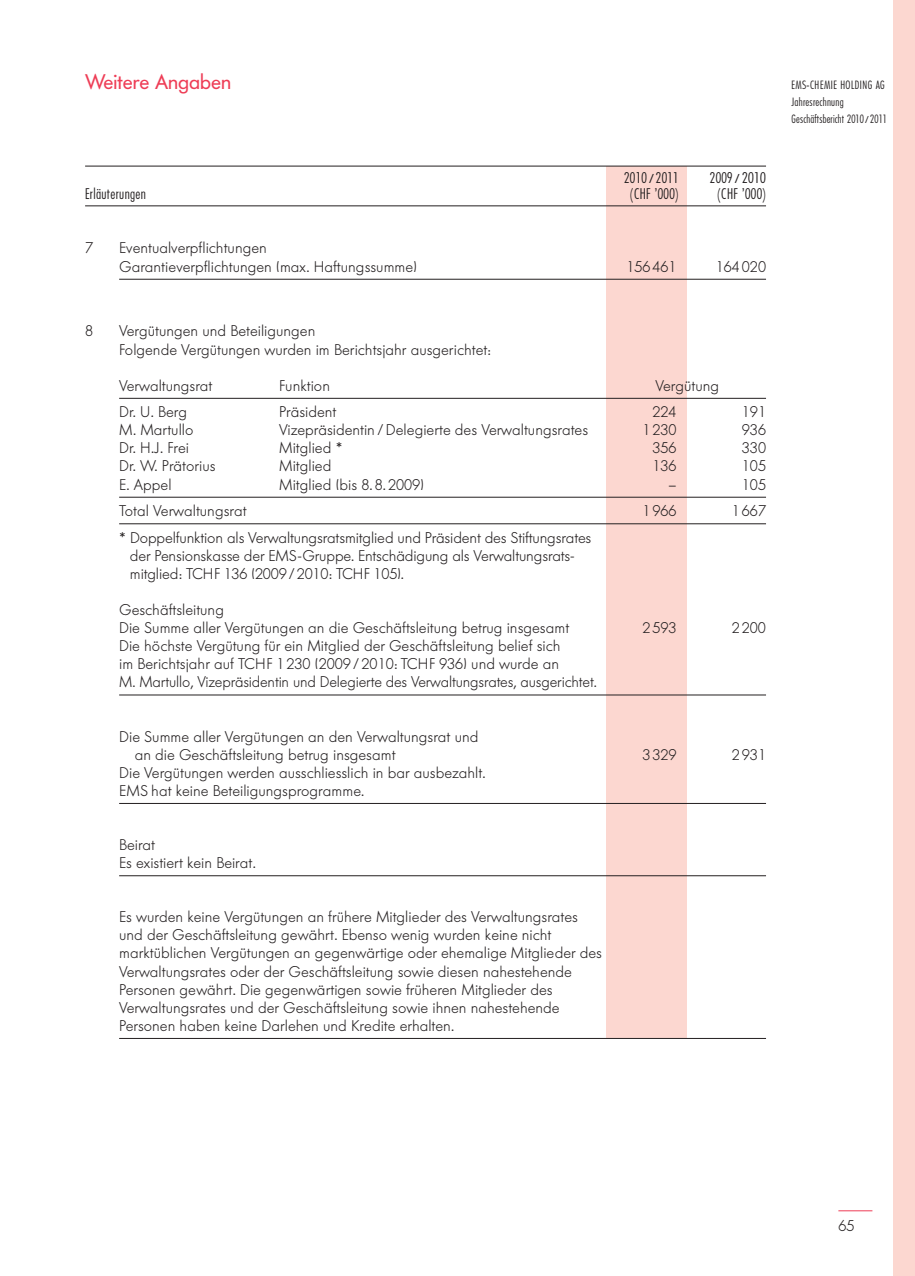
<style>
.page{position:relative;width:915px;height:1276px;background:#fff}
.page>*{position:absolute;margin:0;border:0;box-sizing:border-box;transform-origin:0 0}
.t1{font:21px "Futura BQ";color:#ee3d56}
.t2{font:300 15.45px/18px "Futura BQ";color:#231f20}
.t3{font:300 15.45px "Futura Condensed BQ";letter-spacing:.02em;color:#231f20}
.t4{font:300 12px/17px "Futura Condensed BQ";letter-spacing:.02em;color:#231f20}
</style>
<div class="page">
<hr style="left:838px;top:1210px;width:34px;height:1px;background:#ee3d56">
<div style="left:893px;top:0;width:21px;height:1276px;background:#fcd7d0"></div>
<div style="left:606px;top:166px;width:81px;height:871px;background:#fcd7d0"></div>
<hr style="left:85px;top:166px;width:680px;height:1px;background:#231f20">
<hr style="left:85px;top:206px;width:680px;height:1px;background:#231f20">
<hr style="left:119px;top:279px;width:646px;height:1px;background:#231f20">
<hr style="left:119px;top:398px;width:646px;height:1px;background:#231f20">
<hr style="left:119px;top:497px;width:646px;height:1px;background:#231f20">
<hr style="left:119px;top:523px;width:646px;height:1px;background:#231f20">
<hr style="left:119px;top:695px;width:646px;height:1px;background:#231f20">
<hr style="left:119px;top:803px;width:646px;height:1px;background:#231f20">
<hr style="left:119px;top:875px;width:646px;height:1px;background:#231f20">
<hr style="left:119px;top:1038px;width:646px;height:1px;background:#231f20">
<h1 class="t1" style="left:85px;top:70px;width:147px">Weitere Angaben</h1>
<p class="t3" style="left:624px;top:170px;width:56px">2010/2011</p>
<p class="t3" style="left:709px;top:170px;width:58px">2009/2010</p>
<p class="t3" style="left:85px;top:185px;width:62px">Erläuterungen</p>
<p class="t3" style="left:629px;top:185px;width:50px">(CHF ’000)</p>
<p class="t3" style="left:716px;top:185px;width:50px">(CHF ’000)</p>
<p class="t2" style="left:85px;top:239px;width:10px">7</p>
<p class="t2" style="left:119px;top:239px;width:299px">Eventualverpflichtungen<br>Garantieverpflichtungen (max. Haftungssumme)</p>
<p class="t2" style="left:626px;top:257px;width:52px">156461</p>
<p class="t2" style="left:715px;top:257px;width:52px">164020</p>
<p class="t2" style="left:85px;top:322px;width:10px">8</p>
<p class="t2" style="left:119px;top:322px;width:373px">Vergütungen und Beteiligungen<br>Folgende Vergütungen wurden im Berichtsjahr ausgerichtet:</p>
<p class="t2" style="left:119px;top:376px;width:95px">Verwaltungsrat</p>
<p class="t2" style="left:279px;top:376px;width:52px">Funktion</p>
<p class="t2" style="left:655px;top:376px;width:65px">Vergütung</p>
<p class="t2" style="left:119px;top:403px;width:69px">Dr. U. Berg</p>
<p class="t2" style="left:279px;top:403px;width:59px">Präsident</p>
<p class="t2" style="left:652px;top:403px;width:26px">224</p>
<p class="t2" style="left:741px;top:403px;width:26px">191</p>
<p class="t2" style="left:119px;top:421px;width:76px">M. Martullo</p>
<p class="t2" style="left:279px;top:421px;width:310px">Vizepräsidentin /Delegierte des Verwaltungsrates</p>
<p class="t2" style="left:642px;top:421px;width:36px">1230</p>
<p class="t2" style="left:741px;top:421px;width:26px">936</p>
<p class="t2" style="left:119px;top:439px;width:71px">Dr. H.J. Frei</p>
<p class="t2" style="left:279px;top:439px;width:65px">Mitglied *</p>
<p class="t2" style="left:652px;top:439px;width:26px">356</p>
<p class="t2" style="left:741px;top:439px;width:26px">330</p>
<p class="t2" style="left:119px;top:457px;width:98px">Dr. W. Prätorius</p>
<p class="t2" style="left:279px;top:457px;width:54px">Mitglied</p>
<p class="t2" style="left:652px;top:457px;width:26px">136</p>
<p class="t2" style="left:741px;top:457px;width:26px">105</p>
<p class="t2" style="left:119px;top:475px;width:54px">E. Appel</p>
<p class="t2" style="left:279px;top:475px;width:146px">Mitglied (bis 8.8.2009)</p>
<p class="t2" style="left:668px;top:475px;width:10px">–</p>
<p class="t2" style="left:741px;top:475px;width:26px">105</p>
<p class="t2" style="left:119px;top:502px;width:129px">Total Verwaltungsrat</p>
<p class="t2" style="left:642px;top:502px;width:36px">1966</p>
<p class="t2" style="left:731px;top:502px;width:36px">1667</p>
<p class="t2" style="left:130px;top:528px;width:463px;text-indent:-11px">* Doppelfunktion als Verwaltungsratsmitglied und Präsident des Stiftungsrates der Pensionskasse der EMS-Gruppe. Entschädigung als Verwaltungsrats&shy;mitglied: TCHF 136 (2009/2010: TCHF 105).</p>
<p class="t2" style="left:119px;top:601px;width:451px">Geschäftsleitung<br>Die Summe aller Vergütungen an die Geschäftsleitung betrug insgesamt</p>
<p class="t2" style="left:642px;top:619px;width:36px">2593</p>
<p class="t2" style="left:731px;top:619px;width:36px">2200</p>
<p class="t2" style="left:119px;top:637px;width:479px">Die höchste Vergütung für ein Mitglied der Geschäftsleitung belief sich<br>im Berichtsjahr auf TCHF 1230 (2009/2010: TCHF 936) und wurde an<br>M. Martullo, Vizepräsidentin und Delegierte des Verwaltungsrates, ausgerichtet.</p>
<p class="t2" style="left:135px;top:727px;width:345px;text-indent:-15px">Die Summe aller Vergütungen an den Verwaltungsrat und an die Geschäftsleitung betrug insgesamt</p>
<p class="t2" style="left:119px;top:763px;width:368px">Die Vergütungen werden ausschliesslich in bar ausbezahlt.<br>EMS hat keine Beteiligungsprogramme.</p>
<p class="t2" style="left:119px;top:836px;width:138px">Beirat<br>Es existiert kein Beirat.</p>
<p class="t2" style="left:119px;top:908px;width:484px">Es wurden keine Vergütungen an frühere Mitglieder des Verwaltungsrates und der Geschäftsleitung gewährt. Ebenso wenig wurden keine nicht marktüblichen Vergütungen an gegenwärtige oder ehemalige Mitglieder des Verwaltungsrates oder der Geschäftsleitung sowie diesen nahestehende Personen gewährt. Die gegenwärtigen sowie früheren Mitglieder des Verwaltungsrates und der Geschäftsleitung sowie ihnen nahestehende Personen haben keine Darlehen und Kredite erhalten.</p>
<p class="t2" style="left:642px;top:745px;width:36px">3329</p>
<p class="t2" style="left:731px;top:745px;width:36px">2931</p>
<p class="t4" style="left:791px;top:77px;width:97px">EMS-CHEMIE HOLDING AG<br>Jahresrechnung<br>Geschäftsbericht 2010/2011</p>
<p class="t2" style="left:838px;top:1217px;width:18px">65</p>
</div>
